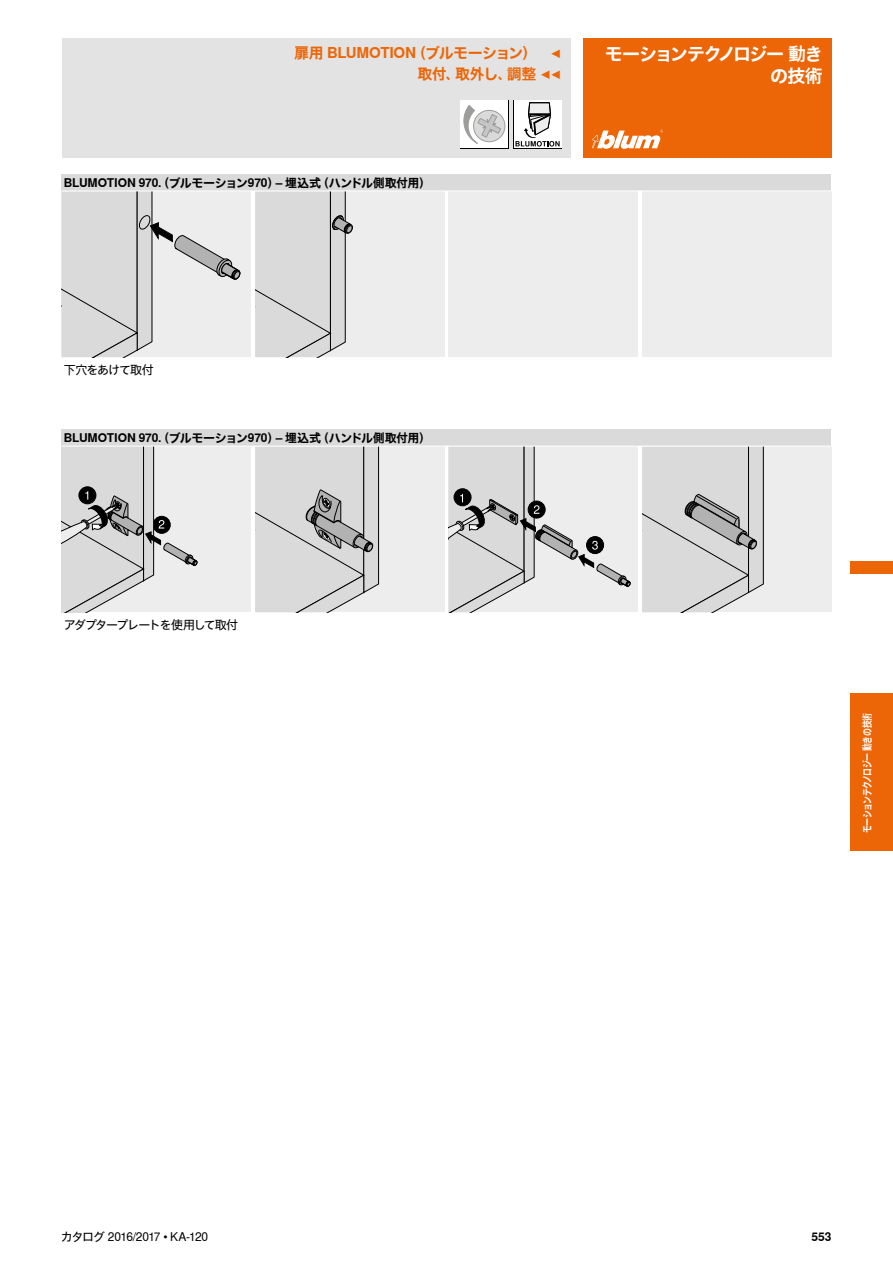
<style>
.page{position:relative;width:893px;height:1263px;background:#fff}
.page>*{position:absolute;margin:0;border:0;box-sizing:border-box;transform-origin:0 0}
.t1{font:700 18px/21.6px "Nimbus Sans Global";letter-spacing:-.07em;color:#fff;text-align:right}
.t2{font:700 15px/21.3px "Nimbus Sans Global";letter-spacing:-.03em;color:#ec6608;text-align:right}
.t3{font:700 12px "Nimbus Sans Global";letter-spacing:-.02em;color:#000}
.t4{font:12px "Nimbus Sans Global";letter-spacing:-.06em;color:#000}
.t5{font:12px "Nimbus Sans Global";letter-spacing:-.1em;color:#000}
.t6{font:12px "Nimbus Sans Global";letter-spacing:-.08em;color:#000}
.t7{font:700 10.5px "Nimbus Sans Global";letter-spacing:-.05em;color:#fff;scale:.75 1}
</style>
<div class="page">
<div style="left:583px;top:38px;width:248px;height:119px;background:#ec6608"></div>
<div style="left:62px;top:38px;width:508px;height:119px;background:#e3e3e3"></div>
<div style="left:62px;top:191px;width:189px;height:166px;background:#ededed"></div>
<div style="left:255px;top:191px;width:189px;height:166px;background:#ededed"></div>
<div style="left:449px;top:191px;width:189px;height:166px;background:#ededed"></div>
<div style="left:642px;top:191px;width:189px;height:166px;background:#ededed"></div>
<div style="left:62px;top:446px;width:189px;height:166px;background:#ededed"></div>
<div style="left:255px;top:446px;width:189px;height:166px;background:#ededed"></div>
<div style="left:449px;top:446px;width:189px;height:166px;background:#ededed"></div>
<div style="left:642px;top:446px;width:189px;height:166px;background:#ededed"></div>
<svg style="left:592px;top:130px;width:71px;height:19px"></svg>
<svg style="left:513px;top:100px;width:49px;height:49px"></svg>
<div style="left:514px;top:101px;width:47px;height:47px;background:#fff"></div>
<svg style="left:515px;top:102px;width:45px;height:45px"></svg>
<svg style="left:460px;top:100px;width:49px;height:49px"></svg>
<div style="left:461px;top:101px;width:47px;height:47px;background:#fff"></div>
<svg style="left:463px;top:105px;width:43px;height:39px"></svg>
<svg style="left:62px;top:191px;width:179px;height:166px"></svg>
<svg style="left:255px;top:191px;width:98px;height:166px;background:#d3d3d3"></svg>
<svg style="left:62px;top:447px;width:136px;height:165px"></svg>
<svg style="left:255px;top:447px;width:124px;height:165px;background:#ccc"></svg>
<svg style="left:449px;top:447px;width:182px;height:165px"></svg>
<svg style="left:642px;top:447px;width:122px;height:165px;background:#cdcdcd"></svg>
<div style="left:62px;top:174px;width:769px;height:17px;background:#dadada"></div>
<hr style="left:62px;top:190px;width:769px;height:1px;background:#fff">
<div style="left:62px;top:429px;width:769px;height:17px;background:#dadada"></div>
<hr style="left:62px;top:446px;width:769px;height:1px;background:#fff">
<div style="left:850px;top:561px;width:43px;height:13px;background:#ec6608"></div>
<div style="left:850px;top:693px;width:43px;height:157px;background:#ec6608"></div>
<p class="t2" style="left:294px;top:42px;width:269px">扉用 BLUMOTION（ブルモーション） ◀取付、取外し、調整 ◀◀</p>
<p class="t3" style="left:64px;top:176px;width:368px">BLUMOTION 970.（ブルモーション970）– 埋込式（ハンドル側取付用）</p>
<h1 class="t1" style="left:605px;top:43px;width:219px">モーションテクノロジー 動きの技術</h1>
<p class="t6" style="left:64px;top:363px;width:92px">下穴をあけて取付</p>
<p class="t3" style="left:64px;top:431px;width:368px">BLUMOTION 970.（ブルモーション970）– 埋込式（ハンドル側取付用）</p>
<p class="t5" style="left:64px;top:618px;width:176px">アダプタープレートを使用して取付</p>
<p class="t7" style="left:861px;top:833px;width:163px;rotate:-90deg">モーションテクノロジー 動きの技術</p>
<p class="t4" style="left:61px;top:1230px;width:149px">カタログ 2016/2017 • KA-120</p>
<p class="t3" style="left:811px;top:1230px;width:21px">553</p>
</div>
